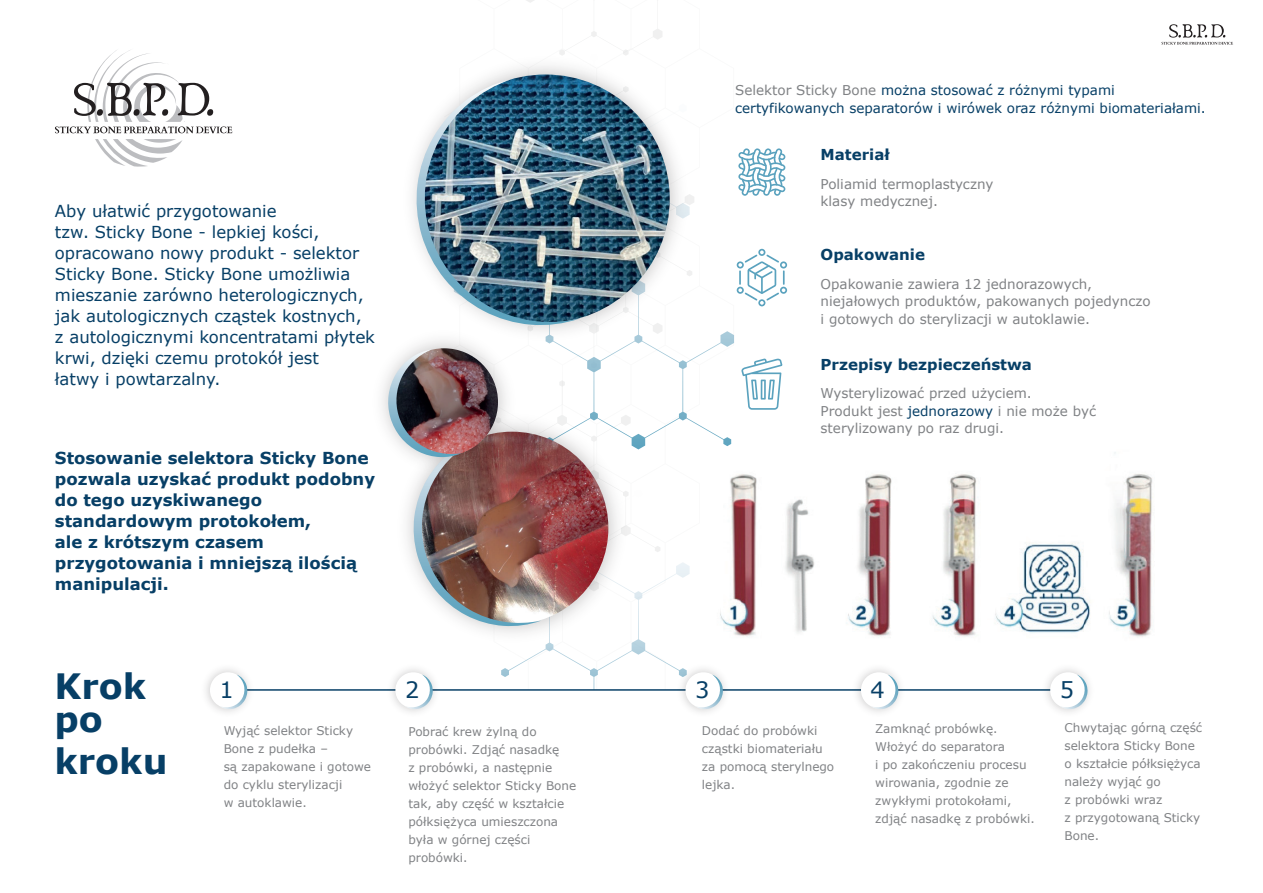
<style>
.page{position:relative;width:1263px;height:893px;background:#fff}
.page>*{position:absolute;margin:0;border:0;box-sizing:border-box;transform-origin:0 0}
.t1{font:700 34.95px/33px "Verdana";color:#073f66}
.t2{font:22.5px "Verdana";color:#073f66}
.t3{font:16.5px/21px "Verdana";color:#073f66}
.t4{font:700 16.5px/21px "Verdana";color:#073f66}
.t5{font:700 15px "Verdana";color:#073f66}
.t6{font:13.5px/17.2px "Verdana";color:#808285}
.t7{font:13.5px/18px "Verdana";color:#073f66}
.t8{font:12px/18px "Verdana";color:#808285}
.s1{color:#808285}
.s2{color:#073f66}
</style>
<div class="page">
<img style="left:734px;top:452px;width:419px;height:185px">
<hr style="left:228px;top:689px;width:823px;height:2px;background:#073f66">
<img style="left:206px;top:669px;width:53px;height:43px">
<svg style="left:208px;top:670px;width:40px;height:40px"></svg>
<img style="left:382px;top:689px;width:40px;height:23px">
<img style="left:695px;top:689px;width:39px;height:23px">
<img style="left:848px;top:669px;width:62px;height:43px">
<svg style="left:859px;top:670px;width:39px;height:40px"></svg>
<img style="left:1037px;top:669px;width:52px;height:43px">
<svg style="left:1048px;top:670px;width:40px;height:40px"></svg>
<svg style="left:741px;top:358px;width:41px;height:52px"></svg>
<img style="left:388px;top:0;width:342px;height:710px">
<svg style="left:738px;top:148px;width:47px;height:48px"></svg>
<svg style="left:737px;top:249px;width:50px;height:57px"></svg>
<svg style="left:95px;top:139px;width:87px;height:28px"></svg>
<svg style="left:55px;top:50px;width:177px;height:83px"></svg>
<svg style="left:1161px;top:24px;width:72px;height:21px"></svg>
<p class="t7" style="left:735px;top:81px;width:472px"><span class="s1">Selektor Sticky Bone</span> można stosować z różnymi typami certyfikowanych separatorów i wirówek oraz różnymi biomateriałami.</p>
<p class="t3" style="left:55px;top:200px;width:322px">Aby ułatwić przygotowanie<br>tzw. Sticky Bone - lepkiej kości, opracowano nowy produkt - selektor Sticky Bone. Sticky Bone umożliwia mieszanie zarówno heterologicznych, jak autologicznych cząstek kostnych,<br>z autologicznymi koncentratami płytek krwi, dzięki czemu protokół jest<br>łatwy i powtarzalny.</p>
<h3 class="t4" style="left:55px;top:447px;width:322px">Stosowanie selektora Sticky Bone pozwala uzyskać produkt podobny do tego uzyskiwanego standardowym protokołem,<br>ale z krótszym czasem przygotowania i mniejszą ilością manipulacji.</h3>
<p class="t5" style="left:821px;top:144px;width:71px">Materiał</p>
<p class="t6" style="left:821px;top:175px;width:174px">Poliamid termoplastyczny klasy medycznej.</p>
<p class="t5" style="left:821px;top:244px;width:106px">Opakowanie</p>
<p class="t6" style="left:821px;top:275px;width:332px">Opakowanie zawiera 12 jednorazowych, niejałowych produktów, pakowanych pojedynczo i gotowych do sterylizacji w autoklawie.</p>
<p class="t5" style="left:821px;top:354px;width:213px">Przepisy bezpieczeństwa</p>
<p class="t6" style="left:821px;top:385px;width:277px">Wysterylizować przed użyciem.<br>Produkt jest <span class="s2">jednorazowy</span> i nie może być sterylizowany po raz drugi.</p>
<h1 class="t1" style="left:54px;top:669px;width:93px">Krok po</h1>
<h1 class="t1" style="left:54px;top:744px;width:115px">kroku</h1>
<h2 class="t2" style="left:220px;top:675px;width:16px">1</h2>
<h2 class="t2" style="left:405px;top:675px;width:16px">2</h2>
<h2 class="t2" style="left:695px;top:675px;width:16px">3</h2>
<h2 class="t2" style="left:871px;top:675px;width:16px">4</h2>
<h2 class="t2" style="left:1060px;top:675px;width:16px">5</h2>
<p class="t8" style="left:224px;top:721px;width:149px">Wyjąć selektor Sticky<br>Bone z pudełka –<br>są zapakowane i gotowe do cyklu sterylizacji<br>w autoklawie.</p>
<p class="t8" style="left:408px;top:722px;width:169px">Pobrać krew żylną do probówki. Zdjąć nasadkę<br>z probówki, a następnie włożyć selektor Sticky Bone tak, aby część w kształcie półksiężyca umieszczona była w górnej części probówki.</p>
<p class="t8" style="left:702px;top:721px;width:134px">Dodać do probówki cząstki biomateriału za pomocą sterylnego lejka.</p>
<p class="t8" style="left:875px;top:719px;width:161px">Zamknąć probówkę.<br>Włożyć do separatora<br>i po zakończeniu procesu wirowania, zgodnie ze zwykłymi protokołami, zdjąć nasadkę z probówki.</p>
<p class="t8" style="left:1064px;top:719px;width:139px">Chwytając górną część selektora Sticky Bone o kształcie półksiężyca należy wyjąć go<br>z probówki wraz<br>z przygotowaną Sticky<br>Bone.</p>
</div>
